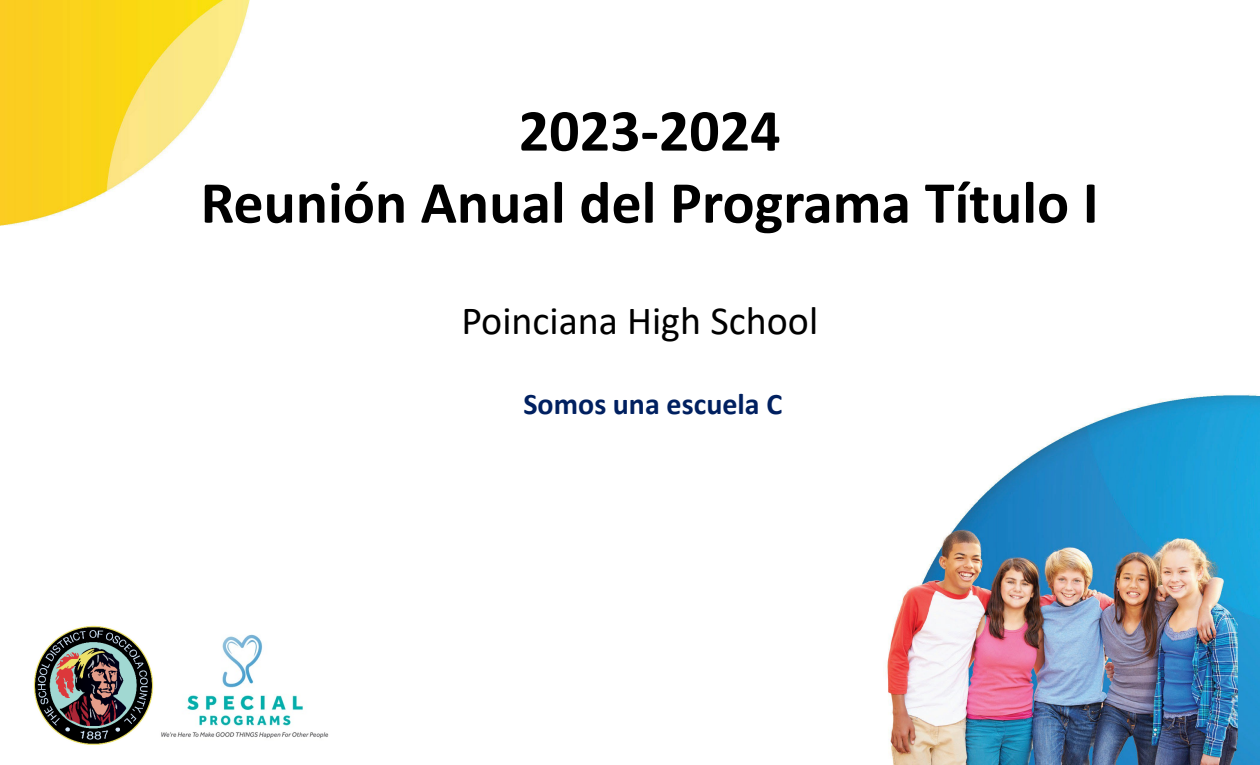
<style>
.page{position:relative;width:1260px;height:765px;background:#fff}
.page>*{position:absolute;margin:0;border:0;box-sizing:border-box;transform-origin:0 0}
.t1{font:700 60px "Calibri";color:#000}
.t2{font:40px "Calibri";color:#000}
.t3{font:700 30px "Calibri";color:#002060}
</style>
<div class="page">
<img style="left:0;top:0;width:1260px;height:765px">
<img style="left:30px;top:622px;width:126px;height:127px">
<img style="left:156px;top:629px;width:180px;height:120px">
<p class="t1" style="left:519px;top:88px;width:263px">2023-2024</p>
<p class="t1" style="left:201px;top:160px;width:900px">Reunión Anual del Programa Título I</p>
<p class="t2" style="left:461px;top:293px;width:358px">Poinciana High School</p>
<p class="t3" style="left:523px;top:383px;width:261px">Somos una escuela C</p>
</div>
